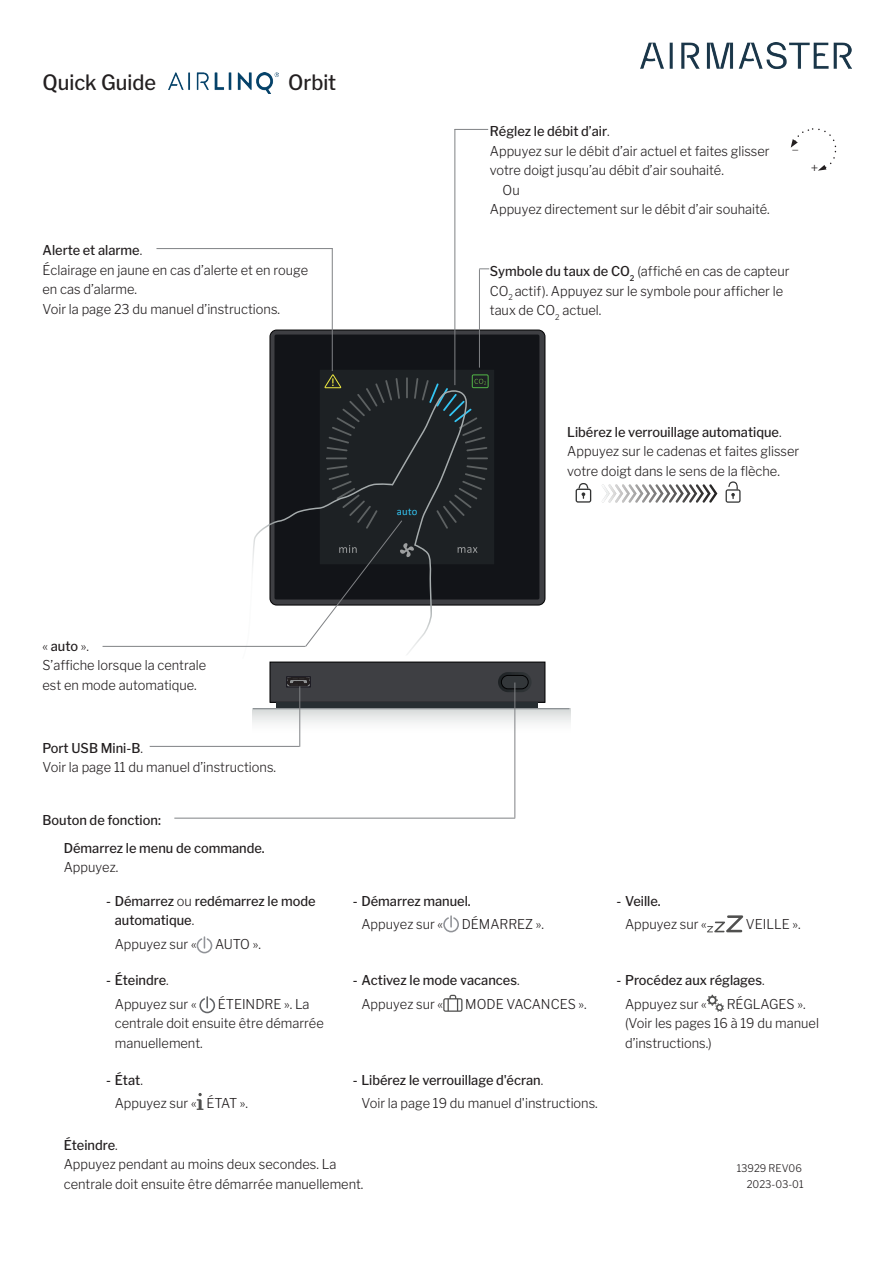
<style>
.page{position:relative;width:893px;height:1263px;background:#fff}
.page>*{position:absolute;margin:0;border:0;box-sizing:border-box;transform-origin:0 0}
.t1{font:500 21px "Libre Franklin";color:#231f20;scale:.95 1}
.t2{font:300 13.5px/19.5px "Libre Franklin";color:#231f20;scale:.95 1}
.t3{font:500 13.5px/23.7px "Libre Franklin";color:#231f20;scale:.95 1}
.t4{font:11.55px "Myriad Pro";color:#231f20}
.t5{font:10.65px "Calibri";color:#33c5f3}
.t6{font:300 10.5px "Libre Franklin";color:#231f20;scale:.95 1}
.s1{font-weight:500}
.s2{font-weight:300}
</style>
<div class="page">
<div style="left:270px;top:662px;width:275px;height:40px;background:#3e3f43"></div>
<div style="left:270px;top:662px;width:275px;height:40px;border:1px solid #000001"></div>
<svg style="left:498px;top:672px;width:33px;height:20px"></svg>
<div style="left:277px;top:702px;width:261px;height:7px;background:#272e32"></div>
<div style="left:253px;top:709px;width:317px;height:24px;background:linear-gradient(to bottom,#dadddd,#fff)"></div>
<hr style="left:253px;top:708px;width:316px;height:1px;background:#767b7f">
<div style="left:270px;top:330px;width:275px;height:275px;background:linear-gradient(to right,#333438,#393a3e);border-radius:7px"></div>
<svg style="left:274px;top:335px;width:265px;height:264px;background:#131519"></svg>
<svg style="left:468px;top:547px;width:9px;height:6px"></svg>
<hr style="left:406px;top:377px;width:2px;height:21px;background:#5d6162">
<hr style="left:467px;top:457px;width:21px;height:2px;background:#5d6162">
<svg style="left:468px;top:465px;width:19px;height:64px"></svg>
<div style="left:501px;top:675px;width:27px;height:14px;background:#33373a;border-radius:7px"></div>
<div style="left:501px;top:675px;width:27px;height:14px;border:1px solid #000001;border-radius:7px"></div>
<svg style="left:414px;top:374px;width:75px;height:77px;background:#222a2a"></svg>
<svg style="left:324px;top:374px;width:76px;height:16px"></svg>
<svg style="left:287px;top:677px;width:23px;height:10px"></svg>
<svg style="left:242px;top:390px;width:226px;height:265px"></svg>
<svg style="left:791px;top:128px;width:46px;height:43px"></svg>
<hr style="left:454px;top:129px;width:34px;height:1px;background:#808285">
<hr style="left:479px;top:269px;width:1px;height:99px;background:#808285">
<hr style="left:514px;top:682px;width:1px;height:136px;background:#808285">
<svg style="left:304px;top:465px;width:111px;height:182px"></svg>
<hr style="left:299px;top:686px;width:1px;height:61px;background:#808285">
<hr style="left:332px;top:248px;width:1px;height:123px;background:#808285">
<hr style="left:454px;top:129px;width:1px;height:256px;background:#808285">
<img style="left:168px;top:73px;width:111px;height:21px">
<img style="left:641px;top:43px;width:211px;height:25px">
<svg style="left:197px;top:936px;width:15px;height:17px"></svg>
<svg style="left:443px;top:915px;width:16px;height:17px"></svg>
<svg style="left:707px;top:915px;width:36px;height:17px"></svg>
<svg style="left:199px;top:996px;width:16px;height:17px"></svg>
<svg style="left:443px;top:995px;width:19px;height:17px"></svg>
<svg style="left:197px;top:1093px;width:7px;height:17px"></svg>
<svg style="left:707px;top:995px;width:17px;height:17px"></svg>
<hr style="left:103px;top:646px;width:202px;height:1px;background:#808285">
<hr style="left:150px;top:746px;width:149px;height:1px;background:#808285">
<hr style="left:156px;top:248px;width:177px;height:1px;background:#808285">
<svg style="left:576px;top:483px;width:15px;height:20px"></svg>
<svg style="left:726px;top:481px;width:14px;height:22px"></svg>
<svg style="left:602px;top:484px;width:13px;height:19px"></svg>
<img style="left:615px;top:484px;width:102px;height:19px">
<hr style="left:174px;top:818px;width:341px;height:1px;background:#808285">
<h1 class="t1" style="left:43px;top:70px;width:121px">Quick Guide</h1>
<h1 class="t1" style="left:288px;top:70px;width:52px">Orbit</h1>
<p class="t2" style="left:43px;top:241px;width:281px"><span class="s1">Alerte et alarme</span>.<br>Éclairage en jaune en cas d’alerte et en rouge en cas d’alarme.<br>Voir la page 23 du manuel d’instructions.</p>
<p class="t5" style="left:397px;top:505px;width:22px">auto</p>
<p class="t3" style="left:490px;top:120px;width:128px">Réglez le débit d’air<span class="s2">.</span></p>
<p class="t2" style="left:490px;top:141px;width:296px">Appuyez sur le débit d’air actuel et faites glisser</p>
<p class="t2" style="left:490px;top:161px;width:248px">votre doigt jusqu’au débit d’air souhaité.</p>
<p class="t2" style="left:503px;top:180px;width:20px">Ou</p>
<p class="t2" style="left:490px;top:200px;width:296px">Appuyez directement sur le débit d’air souhaité.</p>
<p class="t4" style="left:792px;top:138px;width:7px">_</p>
<p class="t4" style="left:811px;top:160px;width:8px">+</p>
<p class="t2" style="left:490px;top:262px;width:317px"><span class="s1">Symbole du taux de CO</span><sub>2</sub> (affiché en cas de capteur<br>CO<sub>2</sub> actif). Appuyez sur le symbole pour afficher le taux de CO<sub>2</sub> actuel.</p>
<p class="t2" style="left:567px;top:422px;width:246px"><span class="s1">Libérez le verrouillage automatique</span>.<br>Appuyez sur le cadenas et faites glisser votre doigt dans le sens de la flèche.</p>
<p class="t2" style="left:43px;top:636px;width:174px">« <span class="s1">auto</span> ».<br>S’affiche lorsque la centrale est en mode automatique.</p>
<p class="t2" style="left:43px;top:738px;width:247px"><span class="s1">Port USB Mini-B</span>.<br>Voir la page 11 du manuel d’instructions.</p>
<p class="t3" style="left:64px;top:806px;width:213px;line-height:28px;text-indent:-21px">Bouton de fonction:<br>Démarrez le menu de commande.</p>
<p class="t2" style="left:64px;top:858px;width:59px">Appuyez.</p>
<p class="t3" style="left:115px;top:891px;width:213px;line-height:19.5px;text-indent:-9px">- Démarrez <span class="s2">ou</span> redémarrez le mode automatique<span class="s2">.</span></p>
<p class="t2" style="left:115px;top:934px;width:88px">Appuyez sur «</p>
<p class="t2" style="left:215px;top:934px;width:50px">AUTO ».</p>
<p class="t2" style="left:115px;top:968px;width:88px;line-height:23.7px;text-indent:-9px"><span class="s1">- Éteindre</span>.<br>Appuyez sur «</p>
<p class="t2" style="left:115px;top:994px;width:221px;text-indent:103px">ÉTEINDRE ». La centrale doit ensuite être démarrée manuellement.</p>
<p class="t2" style="left:115px;top:1068px;width:142px;line-height:23.7px;text-indent:-9px"><span class="s1">- État</span>.<br>Appuyez sur « ÉTAT ».</p>
<p class="t3" style="left:353px;top:889px;width:126px">- Démarrez manuel.</p>
<p class="t2" style="left:361px;top:915px;width:88px">Appuyez sur «</p>
<p class="t2" style="left:462px;top:915px;width:88px">DÉMARREZ ».</p>
<p class="t3" style="left:617px;top:889px;width:48px">- Veille.</p>
<p class="t2" style="left:625px;top:915px;width:88px">Appuyez sur «</p>
<p class="t2" style="left:746px;top:915px;width:59px">VEILLE ».</p>
<p class="t3" style="left:361px;top:968px;width:168px;text-indent:-9px">- Activez le mode vacances<span class="s2">.<br>Appuyez sur «</span></p>
<p class="t2" style="left:465px;top:994px;width:129px">MODE VACANCES ».</p>
<p class="t3" style="left:625px;top:968px;width:148px;text-indent:-9px">- Procédez aux réglages<span class="s2">.<br>Appuyez sur «</span></p>
<p class="t2" style="left:625px;top:994px;width:206px;text-indent:102px">RÉGLAGES ». (Voir les pages 16 à 19 du manuel d’instructions.)</p>
<p class="t2" style="left:361px;top:1068px;width:250px;line-height:23.7px;text-indent:-9px"><span class="s1">- Libérez le verrouillage d'écran</span>.<br>Voir la page 19 du manuel d'instructions.</p>
<p class="t2" style="left:64px;top:1135px;width:317px"><span class="s1">Éteindre</span>.<br>Appuyez pendant au moins deux secondes. La centrale doit ensuite être démarrée manuellement.</p>
<p class="t6" style="left:737px;top:1161px;width:70px">13929 REV06</p>
<p class="t6" style="left:747px;top:1178px;width:61px">2023-03-01</p>
</div>
